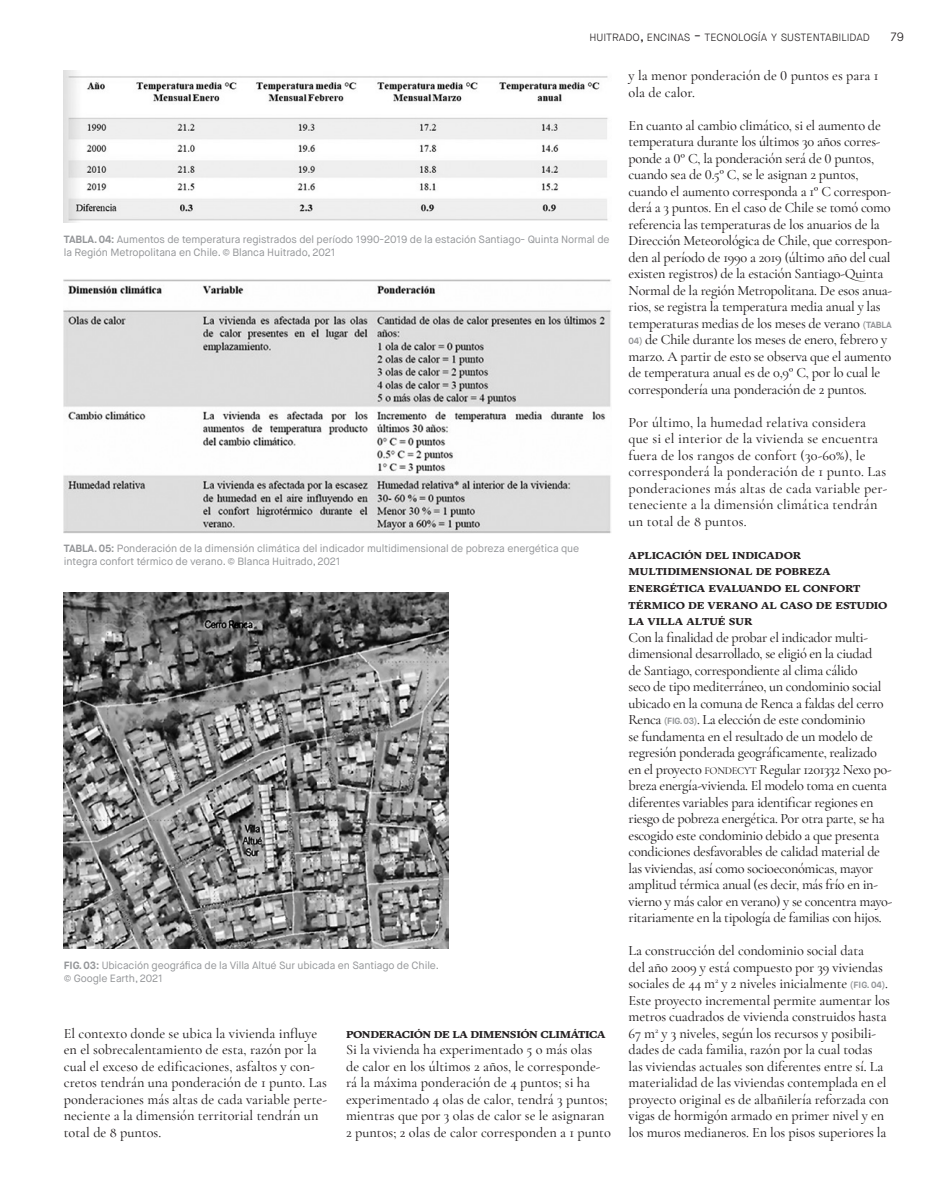
<style>
.page{position:relative;width:936px;height:1191px;background:#fff}
.page>*{position:absolute;margin:0;border:0;box-sizing:border-box;transform-origin:0 0}
._01_-_TITULO{font:500 14.25px/16.5px "Cormorant Garamond";letter-spacing:-.02em;color:#231f20}
._01_-_TITULO-2{font:500 14.25px/16.5px "Cormorant Garamond";color:#231f20}
._01_-_TITULO-3{font:500 14.25px/16.5px "Cormorant Garamond";letter-spacing:.01em;color:#231f20}
._01_-_TITULO-4{font:700 13.5px/16.5px "GT Sectra";letter-spacing:-.005em;color:#231f20}
.t1{font:300 12px "Maison Neue";color:#231f20}
._05_-_PIE_DE_FOTO{font:10.5px/12.6px "Maison Neue";letter-spacing:-.01em;color:#939598}
.t2{font:300 10.5px "Maison Neue";color:#231f20}
.s1{font-size:15px}
.s2{font-family:"Maison Neue";font-weight:700;font-size:9px;color:#939598}
.s3{font-size:10.5px}
.s4{font-weight:700}
</style>
<div class="page">
<img style="left:64px;top:71px;width:544px;height:151px">
<img style="left:64px;top:279px;width:547px;height:254px">
<img style="left:64px;top:592px;width:385px;height:356px">
<p class="t2" style="left:589px;top:31px;width:282px">HUITRADO<span class="s1">,</span> ENCINAS <span class="s1">-</span> TECNOLOGÍA Y SUSTENTABILIDAD</p>
<p class="t1" style="left:890px;top:29px;width:15px">79</p>
<p class="_01_-_TITULO-2" style="left:628px;top:67px;width:251px">y la menor ponderación de 0 puntos es para 1 ola de calor.</p>
<p class="_01_-_TITULO" style="left:628px;top:117px;width:265px">En cuanto al cambio climático, si el aumento de temperatura durante los últimos 30 años corres&shy;ponde a 0° C, la ponderación será de 0 puntos, cuando sea de 0.5° C, se le asignan 2 puntos, cuando el aumento corresponda a 1° C correspon&shy;derá a 3 puntos. En el caso de Chile se tomó como referencia las temperaturas de los anuarios de la Dirección Meteorológica de Chile, que correspon&shy;den al período de 1990 a 2019 (último año del cual existen registros) de la estación Santiago-Quinta Normal de la región Metropolitana. De esos anua&shy;rios, se registra la temperatura media anual y las temperaturas medias de los meses de verano <span class="s2">(TABLA</span></p>
<p class="_01_-_TITULO" style="left:628px;top:331px;width:264px"><span class="s2">04)</span> de Chile durante los meses de enero, febrero y marzo. A partir de esto se observa que el aumento de temperatura anual es de 0,9° C, por lo cual le correspondería una ponderación de 2 puntos.</p>
<p class="_01_-_TITULO-3" style="left:628px;top:414px;width:260px">Por último, la humedad relativa considera que si el interior de la vivienda se encuentra fuera de los rangos de confort (30-60%), le corresponderá la ponderación de 1 punto. Las ponderaciones más altas de cada variable per&shy;teneciente a la dimensión climática tendrán un total de 8 puntos.</p>
<p class="_01_-_TITULO-4" style="left:628px;top:546px;width:260px">aplicación del indicador multidimensional de pobreza energética evaluando el confort térmico de verano al caso de estudio la villa altué sur</p>
<p class="_01_-_TITULO" style="left:628px;top:628px;width:265px">Con la finalidad de probar el indicador multi&shy;dimensional desarrollado, se eligió en la ciudad<br>de Santiago, correspondiente al clima cálido<br>seco de tipo mediterráneo, un condominio social ubicado en la comuna de Renca a faldas del cerro Renca <span class="s2">(FIG. 03)</span>. La elección de este condominio<br>se fundamenta en el resultado de un modelo de regresión ponderada geográficamente, realizado en el proyecto <span class="s3">FONDECYT</span> Regular 1201332 Nexo po&shy;breza energía-vivienda. El modelo toma en cuenta diferentes variables para identificar regiones en riesgo de pobreza energética. Por otra parte, se ha escogido este condominio debido a que presenta condiciones desfavorables de calidad material de las viviendas, así como socioeconómicas, mayor amplitud térmica anual (es decir, más frío en in&shy;vierno y más calor en verano) y se concentra mayo&shy;ritariamente en la tipología de familias con hijos.</p>
<p class="_01_-_TITULO" style="left:628px;top:942px;width:263px">La construcción del condominio social data<br>del año 2009 y está compuesto por 39 viviendas sociales de 44 m<sup>2</sup> y 2 niveles inicialmente <span class="s2">(FIG. 04)</span>.<br>Este proyecto incremental permite aumentar los metros cuadrados de vivienda construidos hasta 67 m<sup>2</sup> y 3 niveles, según los recursos y posibili&shy;dades de cada familia, razón por la cual todas las viviendas actuales son diferentes entre sí. La materialidad de las viviendas contemplada en el proyecto original es de albañilería reforzada con vigas de hormigón armado en primer nivel y en los muros medianeros. En los pisos superiores la</p>
<p class="_05_-_PIE_DE_FOTO" style="left:64px;top:233px;width:547px"><span class="s4">TABLA</span><span class="s4">. 0</span><span class="s4">4:</span> Aumentos de temperatura registrados del período 1990-2019 de la estación Santiago- Quinta Normal de la Región Metropolitana en Chile. © Blanca Huitrado, 2021</p>
<p class="_05_-_PIE_DE_FOTO" style="left:64px;top:542px;width:517px"><span class="s4">TABLA</span><span class="s4">. 0</span><span class="s4">5:</span> Ponderación de la dimensión climática del indicador multidimensional de pobreza energética que integra confort térmico de verano. © Blanca Huitrado, 2021</p>
<p class="_05_-_PIE_DE_FOTO" style="left:64px;top:959px;width:376px"><span class="s4">FIG</span><span class="s4">. 0</span><span class="s4">3:</span> Ubicación geográfica de la Villa Altué Sur ubicada en Santiago de Chile. © Google Earth, 2021</p>
<p class="_01_-_TITULO-2" style="left:64px;top:1024px;width:265px">El contexto donde se ubica la vivienda influye en el sobrecalentamiento de esta, razón por la cual el exceso de edificaciones, asfaltos y con&shy;cretos tendrán una ponderación de 1 punto. Las ponderaciones más altas de cada variable perte&shy;neciente a la dimensión territorial tendrán un total de 8 puntos.</p>
<p class="_01_-_TITULO-4" style="left:346px;top:1024px;width:261px">ponderación de la dimensión climática</p>
<p class="_01_-_TITULO-2" style="left:346px;top:1041px;width:266px">Si la vivienda ha experimentado 5 o más olas<br>de calor en los últimos 2 años, le corresponde&shy;rá la máxima ponderación de 4 puntos; si ha experimentado 4 olas de calor, tendrá 3 puntos; mientras que por 3 olas de calor se le asignaran 2 puntos; 2 olas de calor corresponden a 1 punto</p>
</div>
